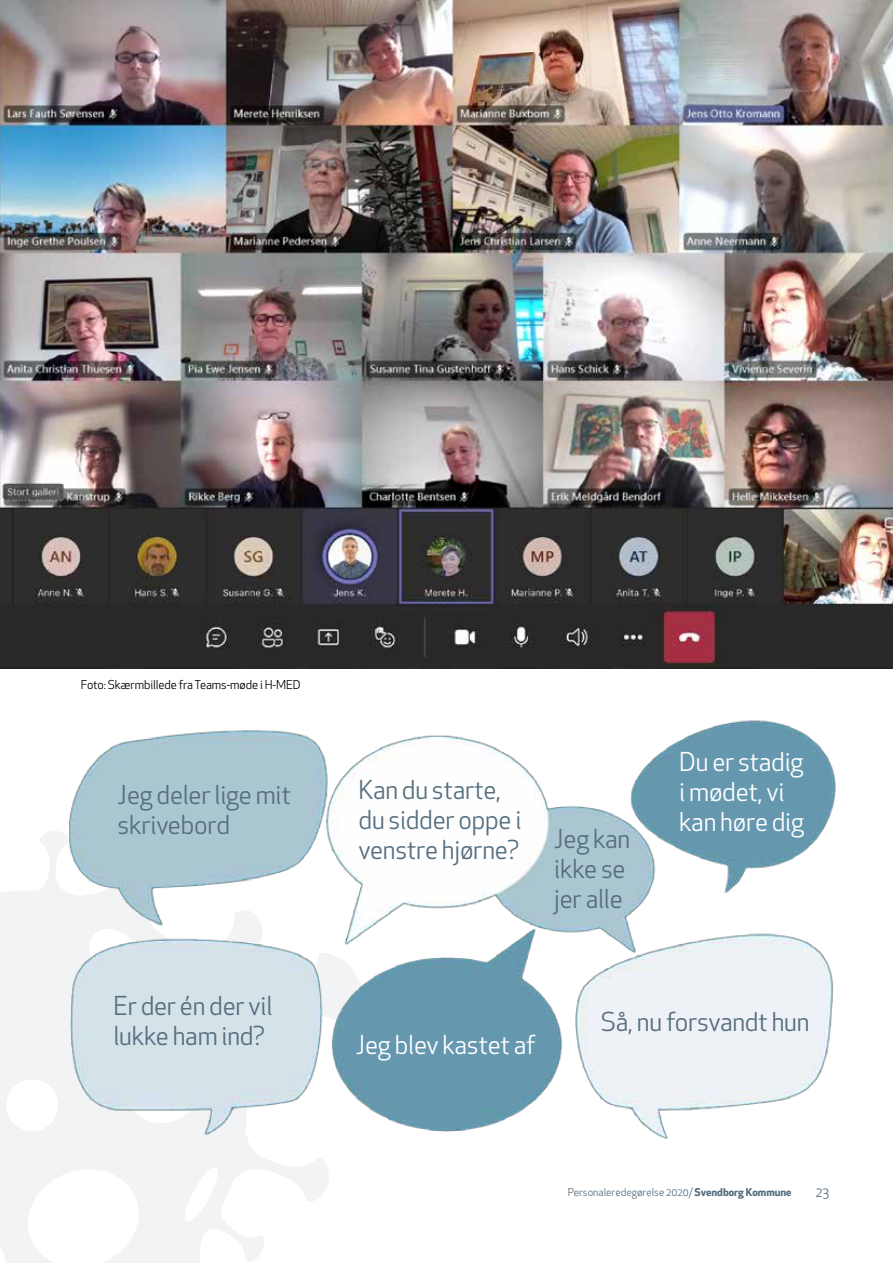
<style>
.page{position:relative;width:893px;height:1263px;background:#fff}
.page>*{position:absolute;margin:0;border:0;box-sizing:border-box;transform-origin:0 0}
.t1{font:25.5px/30px "Apex New";letter-spacing:-.01em;color:#556e7f}
.t2{font:25.5px/30px "Apex New";letter-spacing:-.01em;color:#fff}
.t3{font:13.5px "Apex New";color:#556e7f}
.t4{font:12px "Apex New";letter-spacing:-.01em;color:#000}
.t5{font:10.5px "Apex New";color:#556e7f}
.s1{font-weight:700}
</style>
<div class="page">
<img style="left:0;top:0;width:893px;height:668px">
<svg style="left:0;top:891px;width:139px;height:372px;fill:#f1f3f4"></svg>
<svg style="left:139px;top:1144px;width:190px;height:119px"></svg>
<svg style="left:34px;top:831px;width:35px;height:65px"></svg>
<img style="left:69px;top:720px;width:767px;height:424px">
<p class="t4" style="left:81px;top:677px;width:221px">Foto: Skærmbillede fra Teams-møde i H-MED</p>
<p class="t1" style="left:118px;top:780px;width:175px">Jeg deler lige mit skrivebord</p>
<p class="t1" style="left:113px;top:991px;width:161px">Er der én der vil lukke ham ind?</p>
<p class="t1" style="left:359px;top:774px;width:164px">Kan du starte, du sidder oppe i venstre hjørne?</p>
<p class="t1" style="left:554px;top:824px;width:78px">Jeg kan ikke se jer alle</p>
<p class="t2" style="left:679px;top:747px;width:126px">Du er stadig i mødet, vi kan høre dig</p>
<p class="t2" style="left:356px;top:1029px;width:182px">Jeg blev kastet af</p>
<p class="t1" style="left:601px;top:1007px;width:210px">Så, nu forsvandt hun</p>
<p class="t5" style="left:568px;top:1186px;width:225px">Personaleredegørelse 2020/ <span class="s1">Svendborg Kommune</span></p>
<p class="t3" style="left:816px;top:1183px;width:15px">23</p>
</div>
